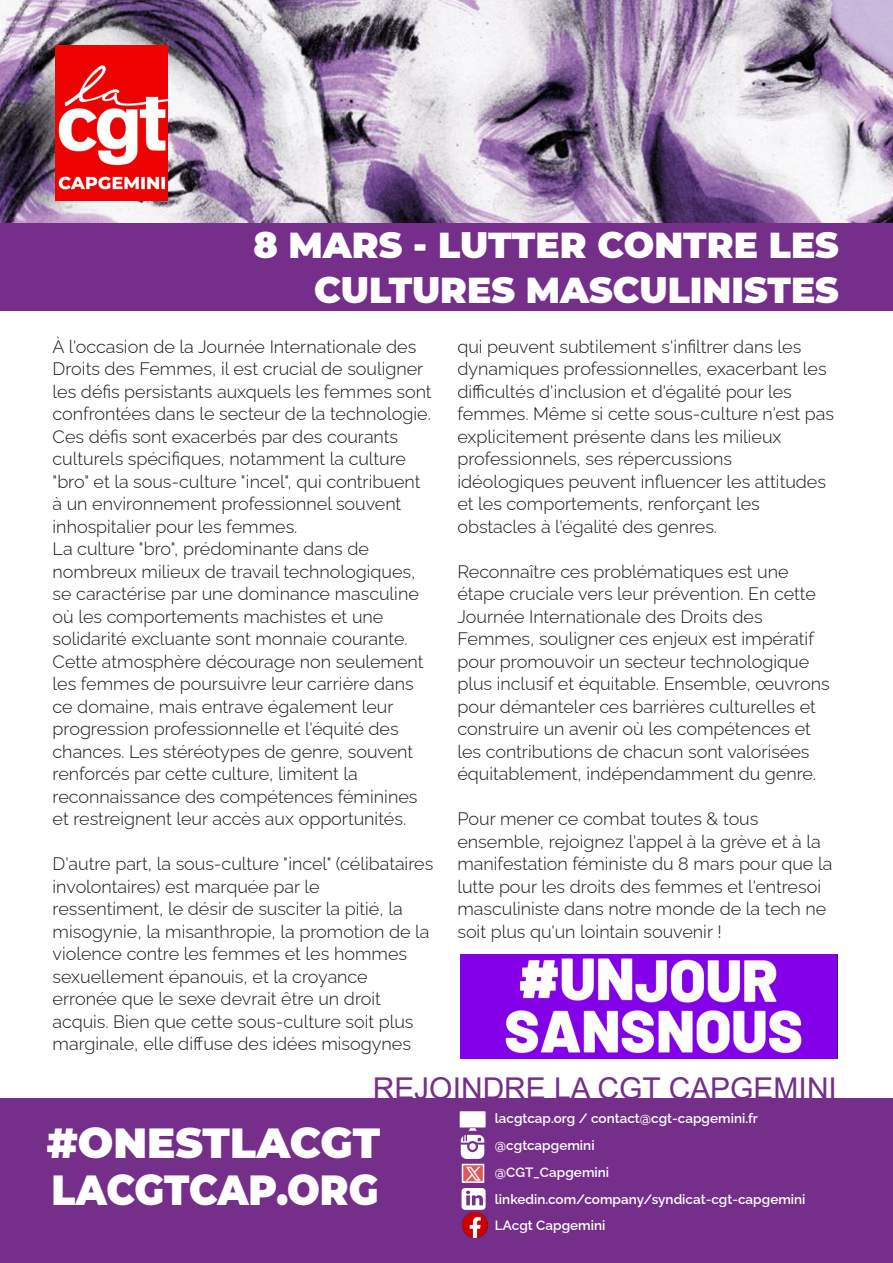
<style>
.page{position:relative;width:893px;height:1263px;background:#fff}
.page>*{position:absolute;margin:0;border:0;box-sizing:border-box;transform-origin:0 0}
.t1{font:900 42px "Montserrat";color:#fff;scale:.92 1}
.t2{font:900 42px "Montserrat";color:#fff}
.t3{font:900 36px/45px "Montserrat";color:#fff;text-align:right}
.t4{font:30px "Arial";color:#752f8b}
.t5{font:300 18px/22.5px "Raleway";color:#181715}
.t6{font:600 13.5px/27px "Raleway";color:#fff}
</style>
<div class="page">
<img style="left:0;top:0;width:893px;height:311px">
<img style="left:461px;top:954px;width:377px;height:104px">
<div style="left:0;top:223px;width:893px;height:87px;background:#752f8b"></div>
<div style="left:0;top:1099px;width:893px;height:164px;background:#752f8b"></div>
<svg style="left:462px;top:1188px;width:24px;height:22px"></svg>
<div style="left:460px;top:1111px;width:26px;height:16px;background:#fff"></div>
<svg style="left:461px;top:1128px;width:23px;height:31px"></svg>
<img style="left:465px;top:1167px;width:16px;height:13px">
<div style="left:462px;top:1164px;width:22px;height:19px;border:2px solid #fff"></div>
<img style="left:462px;top:1213px;width:25px;height:24px">
<img style="left:55px;top:45px;width:112px;height:155px">
<h2 class="t3" style="left:253px;top:223px;width:587px">8 MARS - LUTTER CONTRE LES<br>CULTURES MASCULINISTES</h2>
<p class="t5" style="left:53px;top:335px;width:381px">À l'occasion de la Journée Internationale des Droits des Femmes, il est crucial de souligner les défis persistants auxquels les femmes sont confrontées dans le secteur de la technologie.<br>Ces défis sont exacerbés par des courants culturels spécifiques, notamment la culture "bro" et la sous-culture "incel", qui contribuent à un environnement professionnel souvent inhospitalier pour les femmes.<br>La culture "bro", prédominante dans de nombreux milieux de travail technologiques, se caractérise par une dominance masculine où les comportements machistes et une solidarité excluante sont monnaie courante.<br>Cette atmosphère décourage non seulement les femmes de poursuivre leur carrière dans ce domaine, mais entrave également leur progression professionnelle et l'équité des chances. Les stéréotypes de genre, souvent renforcés par cette culture, limitent la reconnaissance des compétences féminines et restreignent leur accès aux opportunités.</p>
<p class="t5" style="left:53px;top:853px;width:382px">D'autre part, la sous-culture "incel" (célibataires involontaires) est marquée par le ressentiment, le désir de susciter la pitié, la misogynie, la misanthropie, la promotion de la violence contre les femmes et les hommes sexuellement épanouis, et la croyance erronée que le sexe devrait être un droit acquis. Bien que cette sous-culture soit plus marginale, elle diffuse des idées misogynes</p>
<p class="t5" style="left:457px;top:335px;width:378px">qui peuvent subtilement s'infiltrer dans les dynamiques professionnelles, exacerbant les difficultés d'inclusion et d'égalité pour les femmes. Même si cette sous-culture n'est pas explicitement présente dans les milieux professionnels, ses répercussions idéologiques peuvent influencer les attitudes et les comportements, renforçant les obstacles à l'égalité des genres.</p>
<p class="t5" style="left:457px;top:560px;width:374px">Reconnaître ces problématiques est une étape cruciale vers leur prévention. En cette Journée Internationale des Droits des Femmes, souligner ces enjeux est impératif pour promouvoir un secteur technologique plus inclusif et équitable. Ensemble, œuvrons pour démanteler ces barrières culturelles et construire un avenir où les compétences et les contributions de chacun sont valorisées équitablement, indépendamment du genre.</p>
<p class="t5" style="left:457px;top:808px;width:376px">Pour mener ce combat toutes &amp; tous ensemble, rejoignez l'appel à la grève et à la manifestation féministe du 8 mars pour que la lutte pour les droits des femmes et l'entresoi masculiniste dans notre monde de la tech ne soit plus qu'un lointain souvenir !</p>
<h3 class="t4" style="left:373px;top:1072px;width:466px">REJOINDRE LA CGT CAPGEMINI</h3>
<h1 class="t2" style="left:47px;top:1117px;width:335px">#ONESTLACGT</h1>
<h1 class="t1" style="left:51px;top:1164px;width:357px">LACGTCAP.ORG</h1>
<p class="t6" style="left:495px;top:1105px;width:312px">lacgtcap.org / contact@cgt-capgemini.fr @cgtcapgemini<br>@CGT_Capgemini linkedin.com/company/syndicat-cgt-capgemini</p>
<p class="t6" style="left:495px;top:1212px;width:112px">LAcgt Capgemini</p>
</div>
